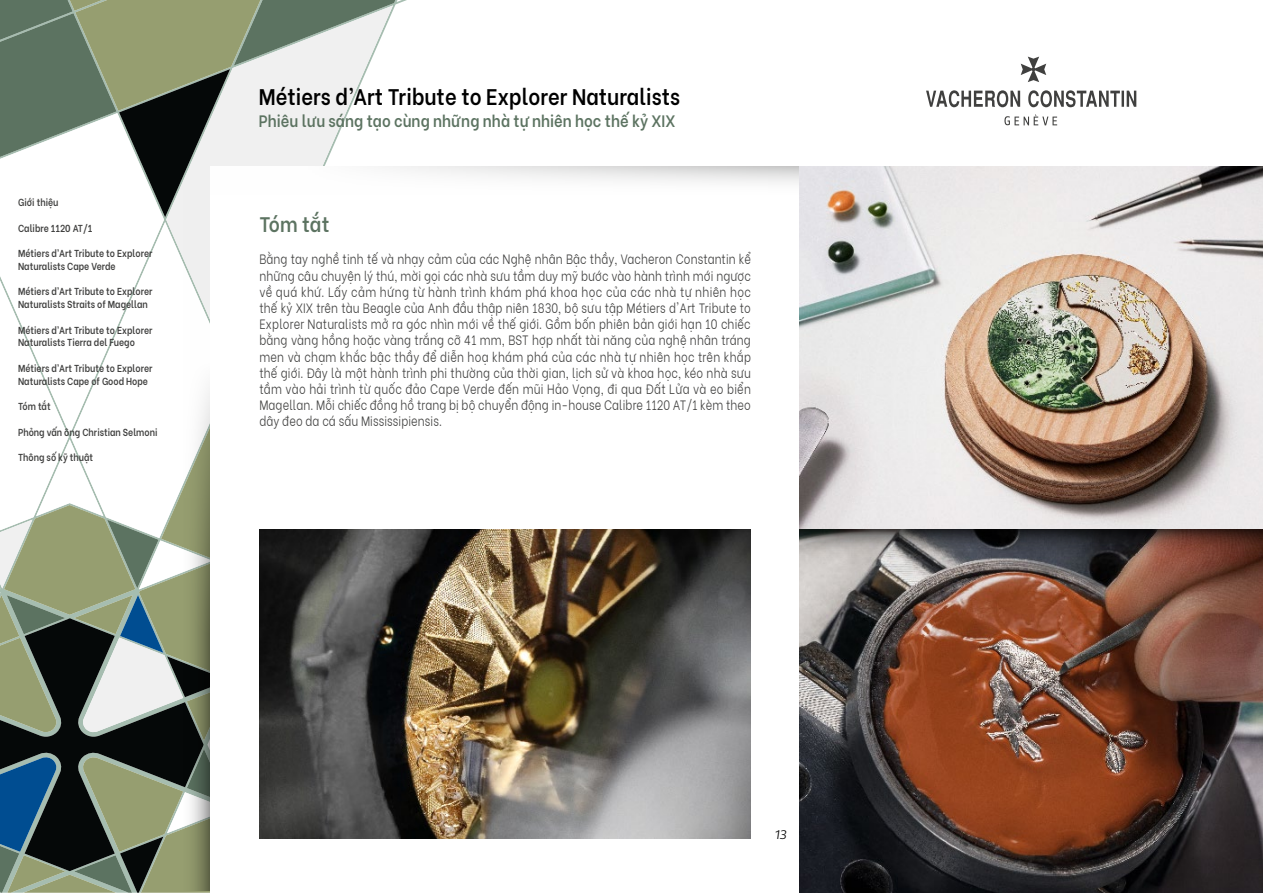
<style>
.page{position:relative;width:1263px;height:893px;background:#fff}
.page>*{position:absolute;margin:0;border:0;box-sizing:border-box;transform-origin:0 0}
.t1{font:600 22.5px "Be Vietnam";color:#000;scale:.9 1}
.t2{font:600 21px "Be Vietnam";color:#5c7361;scale:.9 1}
.t3{font:600 16.5px "Be Vietnam";color:#5c7361;scale:.9 1}
.t4{font:300 13.5px/16.2px "Be Vietnam";letter-spacing:.01em;color:#40403f;text-align:justify;scale:.83 1}
.t5{font:italic 12.75px "Prelo";color:#000}
.t6{font:600 10.05px/12.8px "Be Vietnam";color:#40403f;scale:.87 1}
</style>
<div class="page">
<svg style="left:0;top:741px;width:163px;height:8px"></svg>
<svg style="left:0;top:749px;width:210px;height:144px;background:#4b5e57"></svg>
<svg style="left:0;top:280px;width:163px;height:461px"></svg>
<svg style="left:0;top:0;width:395px;height:216px"></svg>
<svg style="left:926px;top:57px;width:210px;height:68px"></svg>
<svg style="left:163px;top:190px;width:47px;height:701px"></svg>
<div style="left:210px;top:166px;width:1052px;height:727px;background:#fff"></div>
<svg style="left:385px;top:166px;width:414px;height:17px"></svg>
<img style="left:259px;top:530px;width:492px;height:308px">
<img style="left:799px;top:166px;width:464px;height:364px">
<div style="left:799px;top:530px;width:464px;height:363px;background:#000;opacity:.38"></div>
<svg style="left:799px;top:530px;width:464px;height:47px;background:#695a57"></svg>
<p class="t6" style="left:18px;top:195px;width:48px">Giới thiệu</p>
<p class="t6" style="left:18px;top:220px;width:87px">Calibre 1120 AT/1</p>
<p class="t6" style="left:18px;top:246px;width:156px">Métiers d’Art Tribute to Explorer<br>Naturalists Cape Verde</p>
<p class="t6" style="left:18px;top:284px;width:156px">Métiers d’Art Tribute to Explorer<br>Naturalists Straits of Magellan</p>
<p class="t6" style="left:18px;top:322px;width:156px">Métiers d’Art Tribute to Explorer<br>Naturalists Tierra del Fuego</p>
<p class="t6" style="left:18px;top:361px;width:156px">Métiers d’Art Tribute to Explorer<br>Naturalists Cape of Good Hope</p>
<p class="t6" style="left:18px;top:399px;width:39px">Tóm tắt</p>
<p class="t6" style="left:18px;top:424px;width:162px">Phỏng vấn ông Christian Selmoni</p>
<p class="t6" style="left:18px;top:450px;width:88px">Thông số kỹ thuật</p>
<h1 class="t1" style="left:259px;top:78px;width:469px">Métiers d’Art Tribute to Explorer Naturalists</h1>
<p class="t3" style="left:259px;top:107px;width:464px">Phiêu lưu sáng tạo cùng những nhà tự nhiên học thế kỷ XIX</p>
<p class="t2" style="left:259px;top:207px;width:79px">Tóm tắt</p>
<p class="t4" style="left:259px;top:250px;width:594px">Bằng tay nghề tinh tế và nhạy cảm của các Nghệ nhân Bậc thầy, Vacheron Constantin kể những câu chuyện lý thú, mời gọi các nhà sưu tầm duy mỹ bước vào hành trình mới ngược về quá khứ. Lấy cảm hứng từ hành trình khám phá khoa học của các nhà tự nhiên học thế kỷ XIX trên tàu Beagle của Anh đầu thập niên 1830, bộ sưu tập Métiers d'Art Tribute to Explorer Naturalists mở ra góc nhìn mới về thế giới. Gồm bốn phiên bản giới hạn 10 chiếc bằng vàng hồng hoặc vàng trắng cỡ 41 mm, BST hợp nhất tài năng của nghệ nhân tráng men và chạm khắc bậc thầy để diễn hoạ khám phá của các nhà tự nhiên học trên khắp thế giới. Đây là một hành trình phi thường của thời gian, lịch sử và khoa học, kéo nhà sưu tầm vào hải trình từ quốc đảo Cape Verde đến mũi Hảo Vọng, đi qua Đất Lửa và eo biển Magellan. Mỗi chiếc đồng hồ trang bị bộ chuyển động in-house Calibre 1120 AT/1 kèm theo dây đeo da cá sấu Mississipiensis.</p>
<p class="t5" style="left:774px;top:826px;width:13px">13</p>
</div>
